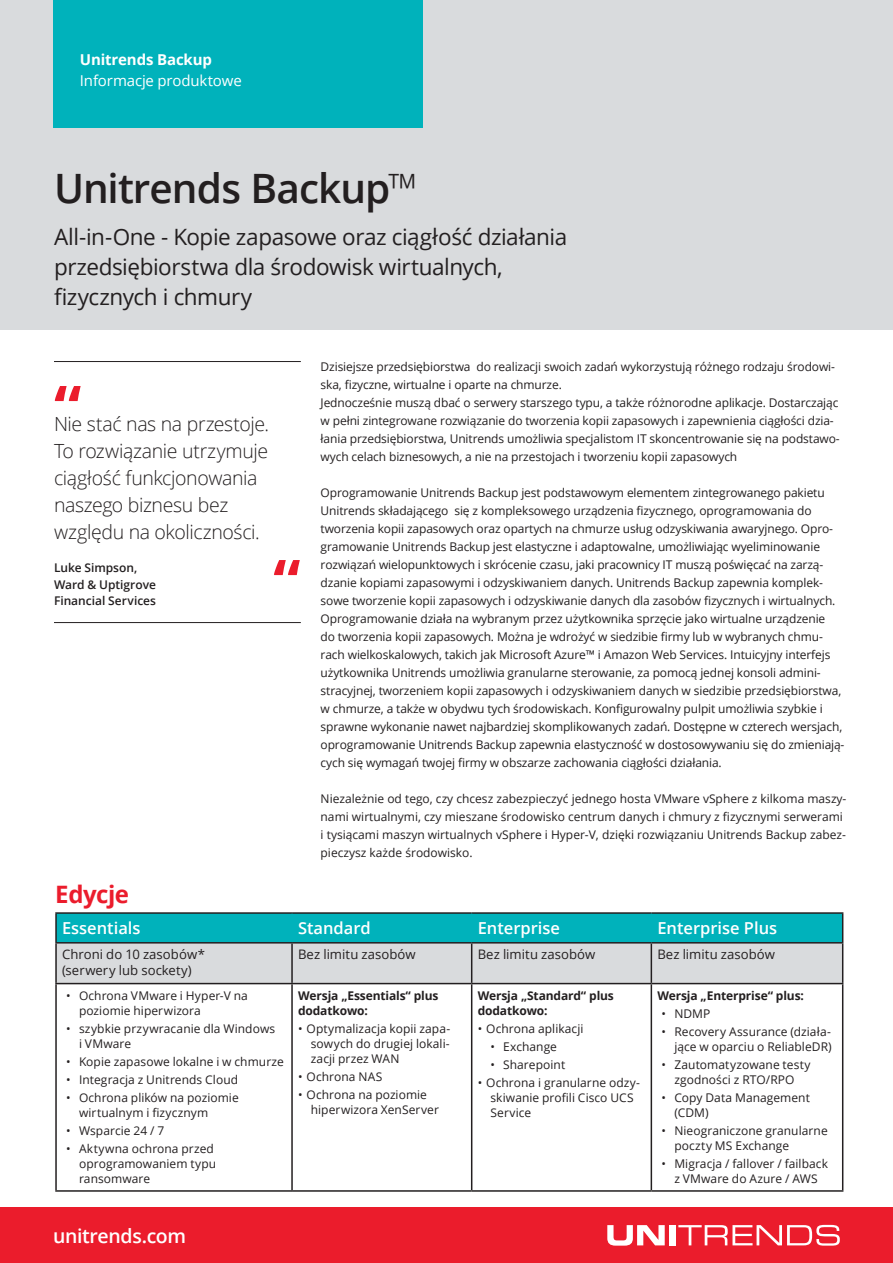
<style>
.page{position:relative;width:893px;height:1263px;background:#fff}
.page>*{position:absolute;margin:0;border:0;box-sizing:border-box;transform-origin:0 0}
.Attribution{font:700 61.5px "Open Sans";color:#eb1c2c}
.t1{font:600 40.5px "Open Sans";letter-spacing:-.02em;color:#231f20}
.t2{font:700 24px "Open Sans";letter-spacing:-.02em;color:#eb1c2c}
.Subhead{font:22.5px/30px "Open Sans";letter-spacing:-.02em;color:#231f20}
.t3{font:300 19.5px/27px "Open Sans";letter-spacing:-.02em;color:#231f20}
.t4{font:600 19.5px "Open Sans";letter-spacing:-.02em;color:#fff}
.t5{font:600 16.5px "Open Sans";color:#fff}
.Sub_Kicker{font:15px "Open Sans";letter-spacing:-.01em;color:#fff}
.Kicker{font:700 15px "Open Sans";letter-spacing:-.01em;color:#fff}
.Tabellenkörper{font:13.2px/15.8px "Open Sans";letter-spacing:.005em;color:#231f20}
.Body_Copy{font:12px/18px "Open Sans";letter-spacing:-.01em;color:#231f20}
.Tabellenkörper-2{font:700 12px/15px "Open Sans";letter-spacing:-.01em;color:#231f20}
.Attribution-2{font:600 12px/16.5px "Open Sans";color:#231f20}
.Body_Copy-2{font:12px/15px "Open Sans";letter-spacing:.01em;color:#231f20;text-align:center}
.s1{font-weight:300}
</style>
<div class="page">
<div style="left:0;top:0;width:893px;height:330px;background:#d9dbdd"></div>
<hr style="left:54px;top:361px;width:247px;height:1px;background:#231f20">
<hr style="left:54px;top:622px;width:247px;height:1px;background:#231f20">
<div style="left:53px;top:0;width:370px;height:128px;background:#00b2bb"></div>
<hr style="left:55px;top:912px;width:237px;height:2px;background:#231f20">
<hr style="left:55px;top:914px;width:2px;height:28px;background:#231f20">
<hr style="left:292px;top:912px;width:180px;height:2px;background:#231f20">
<hr style="left:472px;top:912px;width:179px;height:2px;background:#231f20">
<hr style="left:651px;top:912px;width:192px;height:2px;background:#231f20">
<hr style="left:55px;top:942px;width:237px;height:1px;background:#231f20">
<hr style="left:55px;top:943px;width:2px;height:40px;background:#231f20">
<hr style="left:55px;top:983px;width:237px;height:1px;background:#231f20">
<hr style="left:55px;top:984px;width:2px;height:206px;background:#231f20">
<hr style="left:292px;top:983px;width:180px;height:1px;background:#231f20">
<hr style="left:291px;top:984px;width:2px;height:206px;background:#231f20">
<hr style="left:472px;top:983px;width:179px;height:1px;background:#231f20">
<hr style="left:471px;top:984px;width:1px;height:206px;background:#231f20">
<hr style="left:651px;top:983px;width:192px;height:1px;background:#231f20">
<hr style="left:651px;top:984px;width:1px;height:206px;background:#231f20">
<hr style="left:842px;top:984px;width:1px;height:206px;background:#231f20">
<hr style="left:55px;top:1190px;width:237px;height:2px;background:#231f20">
<hr style="left:292px;top:1190px;width:180px;height:2px;background:#231f20">
<hr style="left:472px;top:1190px;width:179px;height:2px;background:#231f20">
<hr style="left:651px;top:1190px;width:192px;height:2px;background:#231f20">
<svg style="left:56px;top:913px;width:787px;height:70px;background:#7ac2c7"></svg>
<hr style="left:291px;top:914px;width:2px;height:28px;background:#00b2bb">
<div style="left:0;top:1208px;width:893px;height:55px;background:#eb1c2c"></div>
<svg style="left:607px;top:1225px;width:58px;height:20px"></svg>
<div style="left:669px;top:1225px;width:6px;height:20px;background:#fff"></div>
<svg style="left:678px;top:1225px;width:162px;height:20px"></svg>
<p class="Kicker" style="left:80px;top:49px;width:134px">Unitrends Backup</p>
<p class="Sub_Kicker" style="left:80px;top:71px;width:163px">Informacje produktowe</p>
<p class="t1" style="left:54px;top:161px;width:365px">Unitrends Backup<span class="s1">™</span></p>
<p class="Subhead" style="left:54px;top:221px;width:515px">All-in-One - Kopie zapasowe oraz ciągłość działania</p>
<p class="Subhead" style="left:54px;top:251px;width:450px">przedsiębiorstwa dla środowisk wirtualnych, fizycznych i chmury</p>
<p class="Attribution" style="left:54px;top:364px;width:29px">“</p>
<p class="t3" style="left:54px;top:410px;width:217px">Nie stać nas na przestoje.<br>To rozwiązanie utrzymuje ciągłość funkcjonowania naszego biznesu bez względu na okoliczności.</p>
<p class="Attribution-2" style="left:54px;top:560px;width:85px">Luke Simpson,</p>
<p class="Attribution-2" style="left:54px;top:576px;width:104px">Ward &amp; Uptigrove<br>Financial Services</p>
<p class="Attribution" style="left:273px;top:538px;width:29px">“</p>
<h1 class="t2" style="left:55px;top:877px;width:75px">Edycje</h1>
<p class="Body_Copy" style="left:321px;top:357px;width:516px">Dzisiejsze przedsiębiorstwa do realizacji swoich zadań wykorzystują różnego rodzaju środowi&shy;ska, fizyczne, wirtualne i oparte na chmurze.</p>
<p class="Body_Copy" style="left:321px;top:393px;width:521px">Jednocześnie muszą dbać o serwery starszego typu, a także różnorodne aplikacje. Dostarczając w pełni zintegrowane rozwiązanie do tworzenia kopii zapasowych i zapewnienia ciągłości dzia&shy;łania przedsiębiorstwa, Unitrends umożliwia specjalistom IT skoncentrowanie się na podstawo&shy;wych celach biznesowych, a nie na przestojach i tworzeniu kopii zapasowych</p>
<p class="Body_Copy" style="left:321px;top:483px;width:525px">Oprogramowanie Unitrends Backup jest podstawowym elementem zintegrowanego pakietu Unitrends składającego się z kompleksowego urządzenia fizycznego, oprogramowania do tworzenia kopii zapasowych oraz opartych na chmurze usług odzyskiwania awaryjnego. Opro&shy;gramowanie Unitrends Backup jest elastyczne i adaptowalne, umożliwiając wyeliminowanie rozwiązań wielopunktowych i skrócenie czasu, jaki pracownicy IT muszą poświęcać na zarzą&shy;dzanie kopiami zapasowymi i odzyskiwaniem danych. Unitrends Backup zapewnia komplek&shy;sowe tworzenie kopii zapasowych i odzyskiwanie danych dla zasobów fizycznych i wirtualnych.<br>Oprogramowanie działa na wybranym przez użytkownika sprzęcie jako wirtualne urządzenie<br>do tworzenia kopii zapasowych. Można je wdrożyć w siedzibie firmy lub w wybranych chmu&shy;rach wielkoskalowych, takich jak Microsoft Azure™ i Amazon Web Services. Intuicyjny interfejs użytkownika Unitrends umożliwia granularne sterowanie, za pomocą jednej konsoli admini&shy;stracyjnej, tworzeniem kopii zapasowych i odzyskiwaniem danych w siedzibie przedsiębiorstwa, w chmurze, a także w obydwu tych środowiskach. Konfigurowalny pulpit umożliwia szybkie i sprawne wykonanie nawet najbardziej skomplikowanych zadań. Dostępne w czterech wersjach, oprogramowanie Unitrends Backup zapewnia elastyczność w dostosowywaniu się do zmieniają&shy;cych się wymagań twojej firmy w obszarze zachowania ciągłości działania.</p>
<p class="Body_Copy" style="left:321px;top:789px;width:527px">Niezależnie od tego, czy chcesz zabezpieczyć jednego hosta VMware vSphere z kilkoma maszy&shy;nami wirtualnymi, czy mieszane środowisko centrum danych i chmury z fizycznymi serwerami i tysiącami maszyn wirtualnych vSphere i Hyper-V, dzięki rozwiązaniu Unitrends Backup zabez&shy;pieczysz każde środowisko.</p>
<p class="t5" style="left:62px;top:917px;width:80px">Essentials</p>
<p class="t5" style="left:298px;top:917px;width:74px">Standard</p>
<p class="t5" style="left:478px;top:917px;width:84px">Enterprise</p>
<p class="t5" style="left:657px;top:917px;width:121px">Enterprise Plus</p>
<p class="Tabellenkörper" style="left:62px;top:946px;width:144px">Chroni do 10 zasobów* (serwery lub sockety)</p>
<p class="Tabellenkörper" style="left:298px;top:946px;width:119px">Bez limitu zasobów</p>
<p class="Tabellenkörper" style="left:478px;top:946px;width:119px">Bez limitu zasobów</p>
<p class="Tabellenkörper" style="left:657px;top:946px;width:119px">Bez limitu zasobów</p>
<p class="Body_Copy" style="left:79px;top:988px;width:170px;line-height:15px;text-indent:-13px">• Ochrona VMware i Hyper-V na poziomie hiperwizora</p>
<p class="Body_Copy" style="left:79px;top:1021px;width:198px;line-height:15px;text-indent:-13px">• szybkie przywracanie dla Windows i VMware</p>
<p class="Body_Copy" style="left:66px;top:1053px;width:219px">• Kopie zapasowe lokalne i w chmurze</p>
<p class="Body_Copy" style="left:66px;top:1071px;width:173px">• Integracja z Unitrends Cloud</p>
<p class="Body_Copy" style="left:79px;top:1090px;width:161px;line-height:15px;text-indent:-13px">• Ochrona plików na poziomie wirtualnym i fizycznym</p>
<p class="Body_Copy" style="left:66px;top:1122px;width:99px">• Wsparcie 24 / 7</p>
<p class="Body_Copy" style="left:79px;top:1141px;width:139px;line-height:15px;text-indent:-13px">• Aktywna ochrona przed oprogramowaniem typu ransomware</p>
<p class="Tabellenkörper-2" style="left:298px;top:988px;width:142px">Wersja „Essentials“ plus dodatkowo:</p>
<p class="Body_Copy" style="left:311px;top:1021px;width:141px;line-height:15px;text-align:justify;text-indent:-13px">• Optymalizacja kopii zapa&shy;sowych do drugiej lokali&shy;zacji przez WAN</p>
<p class="Body_Copy" style="left:298px;top:1068px;width:86px">• Ochrona NAS</p>
<p class="Body_Copy" style="left:311px;top:1087px;width:130px;line-height:15px;text-indent:-13px">• Ochrona na poziomie hiperwizora XenServer</p>
<p class="Tabellenkörper-2" style="left:478px;top:988px;width:138px">Wersja „Standard“ plus dodatkowo:</p>
<p class="Body_Copy" style="left:478px;top:1020px;width:107px">• Ochrona aplikacji</p>
<p class="Body_Copy" style="left:490px;top:1038px;width:68px">• Exchange</p>
<p class="Body_Copy" style="left:490px;top:1056px;width:76px">• Sharepoint</p>
<p class="Body_Copy" style="left:490px;top:1075px;width:151px;line-height:15px;text-indent:-13px">• Ochrona i granularne odzy&shy;skiwanie profili Cisco UCS<br>Service</p>
<p class="Tabellenkörper-2" style="left:657px;top:988px;width:148px">Wersja „Enterprise“ plus:</p>
<p class="Body_Copy" style="left:662px;top:1005px;width:50px">• NDMP</p>
<p class="Body_Copy" style="left:662px;top:1024px;width:172px;line-height:15px;text-align:right">• Recovery Assurance (działa&shy;jące w oparciu o ReliableDR)</p>
<p class="Body_Copy-2" style="left:662px;top:1057px;width:151px">• Zautomatyzowane testy zgodności z RTO/RPO</p>
<p class="Body_Copy" style="left:674px;top:1090px;width:137px;line-height:15px;text-indent:-13px">• Copy Data Management (CDM)</p>
<p class="Body_Copy" style="left:674px;top:1123px;width:155px;line-height:15px;text-indent:-13px">• Nieograniczone granularne poczty MS Exchange</p>
<p class="Body_Copy" style="left:662px;top:1156px;width:168px;line-height:15px;text-align:center">• Migracja / fallover / failback z VMware do Azure / AWS</p>
<p class="t4" style="left:53px;top:1222px;width:134px">unitrends.com</p>
</div>
